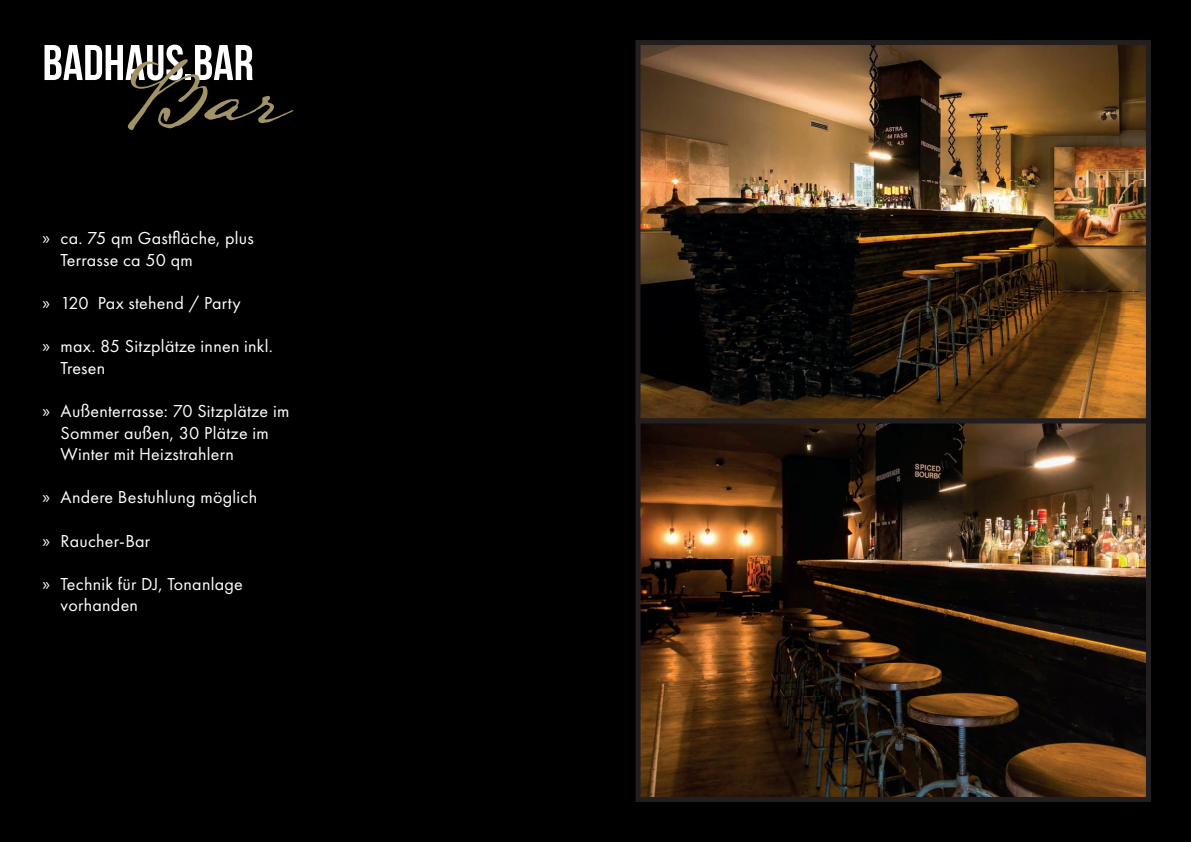
<style>
.page{position:relative;width:1191px;height:842px;background:#000001}
.page>*{position:absolute;margin:0;border:0;box-sizing:border-box;transform-origin:0 0}
.t1{font:75px "Lamar Pen";color:#a19365}
.t2{font:700 50px "Bebas Neue";color:#fff}
.t3{font:18px/21.6px "Futura PT";letter-spacing:.015em;color:#fff}
.s1{font-family:"Myriad Pro"}
</style>
<div class="page">
<img style="left:635px;top:40px;width:516px;height:378px">
<img style="left:641px;top:424px;width:504px;height:372px">
<div style="left:635px;top:418px;width:516px;height:384px;border:5px solid #231f20"></div>
<h2 class="t2" style="left:43px;top:35px;width:213px">BADHAUS.BAR</h2>
<h1 class="t1" style="left:120px;top:48px;width:163px">Bar</h1>
<p class="t3" style="left:61px;top:227px;width:195px;text-indent:-18px"><span class="s1">»</span> ca. 75 qm Gastfläche, plus<br>Terrasse ca 50 qm</p>
<p class="t3" style="left:43px;top:292px;width:200px"><span class="s1">»</span> 120 Pax stehend / Party</p>
<p class="t3" style="left:61px;top:335px;width:214px;text-indent:-18px"><span class="s1">»</span> max. 85 Sitzplätze innen inkl.<br>Tresen</p>
<p class="t3" style="left:61px;top:400px;width:230px;text-indent:-18px"><span class="s1">»</span> Außenterrasse: 70 Sitzplätze im<br>Sommer außen, 30 Plätze im<br>Winter mit Heizstrahlern</p>
<p class="t3" style="left:43px;top:487px;width:216px"><span class="s1">»</span> Andere Bestuhlung möglich</p>
<p class="t3" style="left:43px;top:530px;width:109px"><span class="s1">»</span> Raucher-Bar</p>
<p class="t3" style="left:61px;top:573px;width:184px;text-indent:-18px"><span class="s1">»</span> Technik für DJ, Tonanlage vorhanden</p>
</div>
